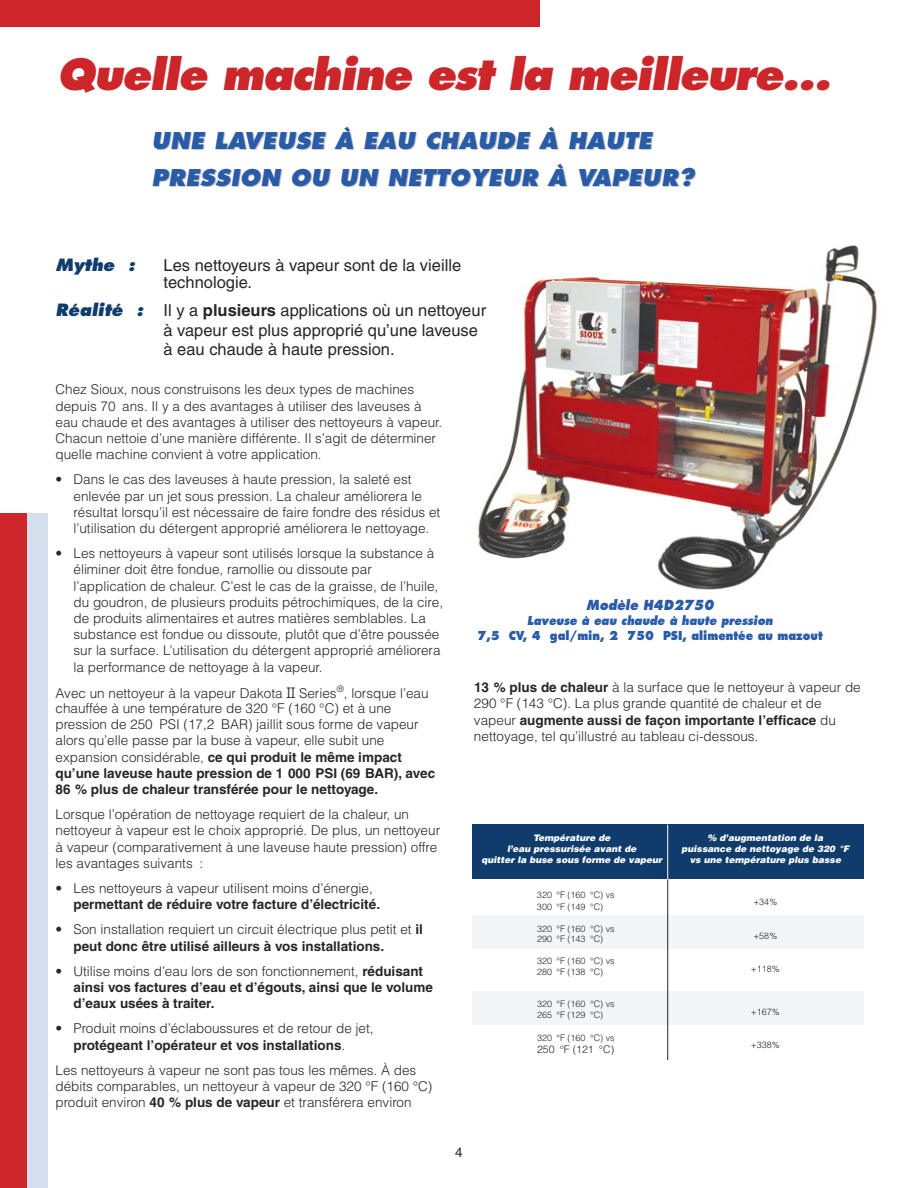
<style>
.page{position:relative;width:918px;height:1188px;background:#fff}
.page>*{position:absolute;margin:0;border:0;box-sizing:border-box;transform-origin:0 0}
.t1{font:italic 800 42px "Futura";letter-spacing:-.035em;color:#cc262b}
.t2{font:italic 800 22.5px/37.5px "Futura";letter-spacing:.015em;color:#295ba7}
.t3{font:16.5px/19.5px "Helvetica";color:#272627}
.t4{font:italic 800 16.5px "Futura";color:#103c6b}
.t5{font:300 13.5px/16.2px "Helvetica";color:#272627}
.t6{font:700 13.5px/16.2px "Helvetica";color:#272627}
.t7{font:italic 800 13.5px "Futura";color:#295ba7;scale:.9 1}
.t8{font:13.5px "Helvetica";color:#272627}
.t9{font:800 12px "Futura";color:#295ba7;scale:.9 1}
.t10{font:italic 800 12px "Futura";color:#295ba7;scale:.9 1}
.t11{font:300 10.5px "Helvetica";color:#272627}
.t12{font:300 9px/10.8px "Helvetica";color:#272627}
.t13{font:italic 900 9px "Helvetica";color:#fff}
.s1{font-family:"Futura";font-weight:800;font-style:italic;color:#103c6b}
.s2{font-weight:700}
.s3{font-family:"Lubalin";font-weight:400}
.s4{font-weight:300}
</style>
<div class="page">
<img style="left:477px;top:245px;width:401px;height:345px">
<div style="left:27px;top:513px;width:20px;height:675px;background:#d4deed"></div>
<div style="left:0;top:513px;width:27px;height:675px;background:#cc262b"></div>
<div style="left:0;top:0;width:540px;height:27px;background:#cc262b"></div>
<div style="left:472px;top:992px;width:392px;height:33px;background:#f3f5f8"></div>
<div style="left:472px;top:916px;width:392px;height:33px;background:#f3f5f8"></div>
<div style="left:472px;top:825px;width:392px;height:54px;background:#103c6b"></div>
<hr style="left:667px;top:879px;width:1px;height:181px;background:#272627">
<hr style="left:667px;top:825px;width:1px;height:54px;background:#fff">
<h1 class="t1" style="left:56px;top:56px;width:776px">Quelle machine est la meilleure...</h1>
<h2 class="t2" style="left:151px;top:123px;width:544px">UNE LAVEUSE À EAU CHAUDE À HAUTE<br>PRESSION OU UN NETTOYEUR À VAPEUR?</h2>
<p class="t4" style="left:56px;top:258px;width:81px">Mythe :</p>
<p class="t3" style="left:163px;top:259px;width:299px;line-height:16.5px">Les nettoyeurs à vapeur sont de la vieille technologie.</p>
<p class="t3" style="left:163px;top:302px;width:324px;text-indent:-108px"><span class="s1">Réalité :</span> Il y a <span class="s2">plusieurs</span> applications où un nettoyeur à vapeur est plus approprié qu’une laveuse à eau chaude à haute pression.</p>
<p class="t5" style="left:55px;top:383px;width:388px">Chez Sioux, nous construisons les deux types de machines depuis 70 ans. Il y a des avantages à utiliser des laveuses à eau chaude et des avantages à utiliser des nettoyeurs à vapeur.<br>Chacun nettoie d’une manière différente. Il s’agit de déterminer quelle machine convient à votre application.</p>
<p class="t5" style="left:73px;top:473px;width:368px;text-indent:-18px">• Dans le cas des laveuses à haute pression, la saleté est enlevée par un jet sous pression. La chaleur améliorera le résultat lorsqu’il est nécessaire de faire fondre des résidus et l’utilisation du détergent approprié améliorera le nettoyage.</p>
<p class="t5" style="left:73px;top:547px;width:371px;text-indent:-18px">• Les nettoyeurs à vapeur sont utilisés lorsque la substance à éliminer doit être fondue, ramollie ou dissoute par l’application de chaleur. C’est le cas de la graisse, de l’huile, du goudron, de plusieurs produits pétrochimiques, de la cire, de produits alimentaires et autres matières semblables. La substance est fondue ou dissoute, plutôt que d’être poussée sur la surface. L’utilisation du détergent approprié améliorera la performance de nettoyage à la vapeur.</p>
<p class="t5" style="left:55px;top:686px;width:381px">Avec un nettoyeur à la vapeur Dakota <span class="s3">II</span> Series<sup>®</sup>, lorsque l’eau chauffée à une température de 320 °F (160 °C) et à une pression de 250 PSI (17,2 BAR) jaillit sous forme de vapeur alors qu’elle passe par la buse à vapeur, elle subit une expansion considérable, <span class="s2">ce qui produit le même impact qu’une laveuse haute pression de 1 000 PSI (69 BAR), avec 86 % plus de chaleur transférée pour le nettoyage.</span></p>
<p class="t5" style="left:55px;top:808px;width:386px">Lorsque l’opération de nettoyage requiert de la chaleur, un nettoyeur à vapeur est le choix approprié. De plus, un nettoyeur à vapeur (comparativement à une laveuse haute pression) offre les avantages suivants :</p>
<p class="t5" style="left:55px;top:881px;width:319px">• Les nettoyeurs à vapeur utilisent moins d’énergie,</p>
<p class="t6" style="left:73px;top:898px;width:308px">permettant de réduire votre facture d’électricité.</p>
<p class="t5" style="left:73px;top:923px;width:351px;text-indent:-18px">• Son installation requiert un circuit électrique plus petit et <span class="s2">il peut donc être utilisé ailleurs à vos installations.</span></p>
<p class="t6" style="left:73px;top:964px;width:361px;text-indent:-18px"><span class="s4">• Utilise moins d’eau lors de son fonctionnement,</span> réduisant ainsi vos factures d’eau et d’égouts, ainsi que le volume d’eaux usées à traiter.</p>
<p class="t5" style="left:73px;top:1022px;width:302px;text-indent:-18px">• Produit moins d’éclaboussures et de retour de jet, <span class="s2">protégeant l’opérateur et vos installations</span>.</p>
<p class="t5" style="left:55px;top:1063px;width:378px">Les nettoyeurs à vapeur ne sont pas tous les mêmes. À des débits comparables, un nettoyeur à vapeur de 320 °F (160 °C) produit environ <span class="s2">40 % plus de vapeur</span> et transférera environ</p>
<p class="t7" style="left:586px;top:599px;width:143px">Modèle H4D2750</p>
<p class="t10" style="left:527px;top:616px;width:274px">Laveuse à eau chaude à haute pression</p>
<p class="t9" style="left:477px;top:631px;width:385px">7,5 CV, 4 gal/min, 2 750 PSI, alimentée au mazout</p>
<p class="t5" style="left:474px;top:681px;width:388px"><span class="s2">13 % plus de chaleur</span> à la surface que le nettoyeur à vapeur de 290 °F (143 °C). La plus grande quantité de chaleur et de vapeur <span class="s2">augmente aussi de façon importante l’efficace</span> du nettoyage, tel qu’illustré au tableau ci-dessous.</p>
<p class="t13" style="left:533px;top:832px;width:79px">Température de</p>
<p class="t13" style="left:708px;top:832px;width:117px">% d’augmentation de la</p>
<p class="t13" style="left:507px;top:844px;width:131px">l’eau pressurisée avant de</p>
<p class="t13" style="left:682px;top:844px;width:169px">puissance de nettoyage de 320 °F</p>
<p class="t13" style="left:481px;top:855px;width:182px">quitter la buse sous forme de vapeur</p>
<p class="t13" style="left:690px;top:855px;width:153px">vs une température plus basse</p>
<p class="t12" style="left:537px;top:891px;width:79px">320 °F (160 °C) vs</p>
<p class="t12" style="left:753px;top:897px;width:25px">+34%</p>
<p class="t12" style="left:537px;top:902px;width:68px">300 °F (149 °C)</p>
<p class="t12" style="left:537px;top:924px;width:79px">320 °F (160 °C) vs<br>290 °F (143 °C)</p>
<p class="t12" style="left:753px;top:932px;width:25px">+58%</p>
<p class="t12" style="left:537px;top:956px;width:79px">320 °F (160 °C) vs<br>280 °F (138 °C)</p>
<p class="t12" style="left:751px;top:964px;width:30px">+118%</p>
<p class="t12" style="left:537px;top:999px;width:79px">320 °F (160 °C) vs<br>265 °F (129 °C)</p>
<p class="t12" style="left:751px;top:1007px;width:30px">+167%</p>
<p class="t12" style="left:537px;top:1033px;width:79px">320 °F (160 °C) vs</p>
<p class="t12" style="left:751px;top:1041px;width:30px">+338%</p>
<p class="t11" style="left:537px;top:1046px;width:79px">250 °F (121 °C)</p>
<p class="t8" style="left:455px;top:1147px;width:9px">4</p>
</div>
